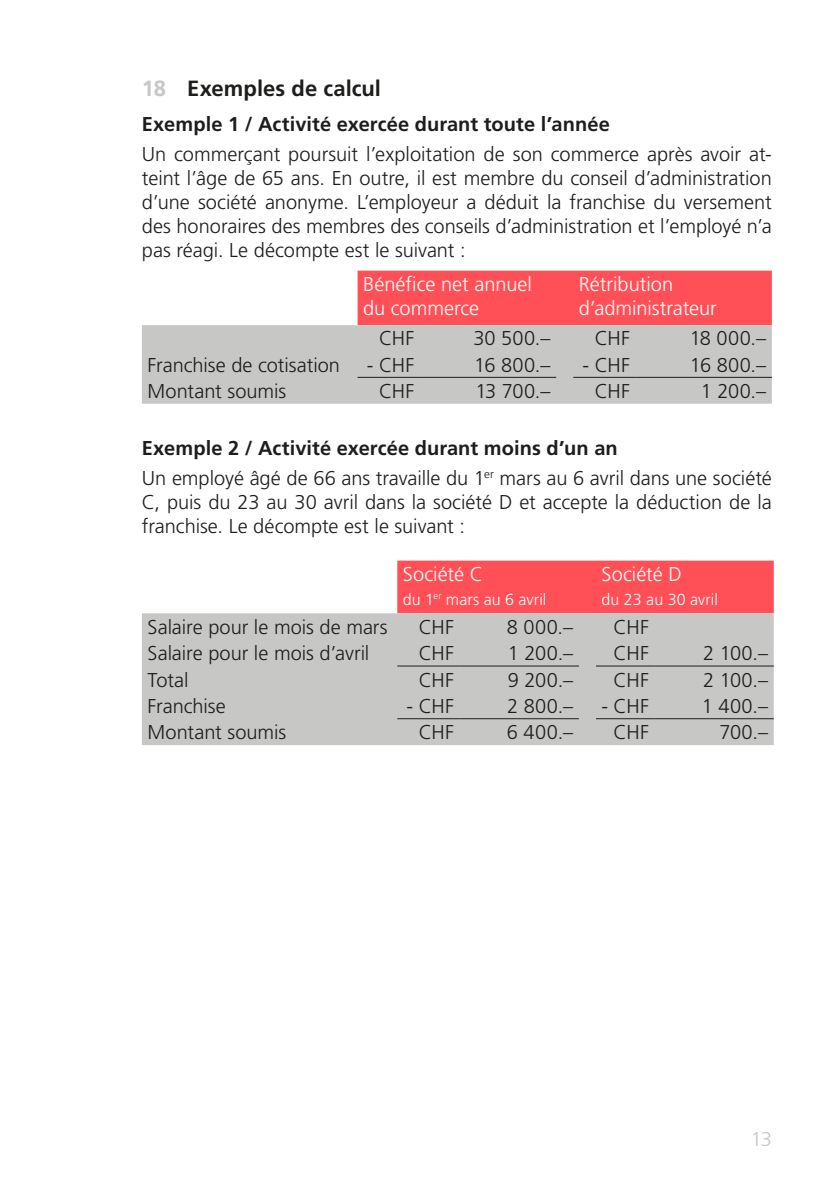
<style>
.page{position:relative;width:840px;height:1191px;background:#fff}
.page>*{position:absolute;margin:0;border:0;box-sizing:border-box;transform-origin:0 0}
.t1{font:700 22px "Frutiger LT Std";color:#1d1d1b}
.Text_vor_Aufzählung{font:300 20px/24px "Frutiger LT Std";color:#1d1d1b;text-align:justify}
.Grundtext{font:300 20px "Frutiger LT Std";color:#1d1d1b}
.Text_vor_Aufzählung-2{font:700 20px "Frutiger LT Std";letter-spacing:.005em;color:#1d1d1b}
.Tabellen_Text_Weiss{font:300 20px/24px "Frutiger LT Std";color:#fff}
.t2{font:300 20px "Frutiger LT Std";color:#c7c7c6}
.Tabellen_Text_Weiss-2{font:300 16px "Frutiger LT Std";letter-spacing:.005em;color:#fff}
.s1{color:#c7c7c6}
</style>
<div class="page">
<div style="left:357px;top:271px;width:414px;height:54px;background:#ff5057"></div>
<div style="left:142px;top:325px;width:629px;height:79px;background:#c7c7c6"></div>
<hr style="left:357px;top:377px;width:63px;height:1px;background:#1d1d1b">
<hr style="left:420px;top:377px;width:136px;height:1px;background:#1d1d1b">
<hr style="left:573px;top:377px;width:62px;height:1px;background:#1d1d1b">
<hr style="left:635px;top:377px;width:136px;height:1px;background:#1d1d1b">
<div style="left:397px;top:560px;width:376px;height:53px;background:#ff5057"></div>
<div style="left:142px;top:613px;width:631px;height:132px;background:#c7c7c6"></div>
<hr style="left:397px;top:665px;width:62px;height:1px;background:#1d1d1b">
<hr style="left:459px;top:665px;width:119px;height:1px;background:#1d1d1b">
<hr style="left:595px;top:665px;width:59px;height:1px;background:#1d1d1b">
<hr style="left:654px;top:665px;width:119px;height:1px;background:#1d1d1b">
<hr style="left:397px;top:718px;width:62px;height:1px;background:#1d1d1b">
<hr style="left:459px;top:718px;width:119px;height:1px;background:#1d1d1b">
<hr style="left:595px;top:718px;width:59px;height:1px;background:#1d1d1b">
<hr style="left:654px;top:718px;width:119px;height:1px;background:#1d1d1b">
<p class="t1" style="left:142px;top:75px;width:240px"><span class="s1">18</span> Exemples de calcul</p>
<p class="Text_vor_Aufzählung-2" style="left:142px;top:112px;width:469px">Exemple 1 / Activité exercée durant toute l’année</p>
<p class="Text_vor_Aufzählung" style="left:142px;top:142px;width:631px">Un commerçant poursuit l’exploitation de son commerce après avoir at&shy;teint l’âge de 65 ans. En outre, il est membre du conseil d’administration d’une société anonyme. L’employeur a déduit la franchise du versement des honoraires des membres des conseils d’administration et l’employé n’a pas réagi. Le décompte est le suivant :</p>
<p class="Tabellen_Text_Weiss" style="left:363px;top:273px;width:170px">Bénéfice net annuel du commerce</p>
<p class="Tabellen_Text_Weiss" style="left:578px;top:273px;width:139px">Rétribution d’administrateur</p>
<p class="Grundtext" style="left:379px;top:327px;width:37px">CHF</p>
<p class="Grundtext" style="left:473px;top:327px;width:79px">30 500.–</p>
<p class="Grundtext" style="left:594px;top:327px;width:37px">CHF</p>
<p class="Grundtext" style="left:689px;top:327px;width:78px">18 000.–</p>
<p class="Grundtext" style="left:147px;top:353px;width:194px">Franchise de cotisation</p>
<p class="Grundtext" style="left:366px;top:353px;width:49px">- CHF</p>
<p class="Grundtext" style="left:474px;top:353px;width:78px">16 800.–</p>
<p class="Grundtext" style="left:582px;top:353px;width:49px">- CHF</p>
<p class="Grundtext" style="left:689px;top:353px;width:78px">16 800.–</p>
<p class="Grundtext" style="left:147px;top:380px;width:140px">Montant soumis</p>
<p class="Grundtext" style="left:379px;top:380px;width:37px">CHF</p>
<p class="Grundtext" style="left:475px;top:380px;width:77px">13 700.–</p>
<p class="Grundtext" style="left:594px;top:380px;width:37px">CHF</p>
<p class="Grundtext" style="left:700px;top:380px;width:67px">1 200.–</p>
<p class="Text_vor_Aufzählung-2" style="left:142px;top:436px;width:477px">Exemple 2 / Activité exercée durant moins d’un an</p>
<p class="Text_vor_Aufzählung" style="left:142px;top:466px;width:631px">Un employé âgé de 66 ans travaille du 1<sup>er</sup> mars au 6 avril dans une société C, puis du 23 au 30 avril dans la société D et accepte la déduction de la franchise. Le décompte est le suivant :</p>
<p class="Tabellen_Text_Weiss" style="left:403px;top:562px;width:82px">Société C</p>
<p class="Tabellen_Text_Weiss" style="left:601px;top:562px;width:82px">Société D</p>
<p class="Tabellen_Text_Weiss-2" style="left:403px;top:590px;width:145px">du 1<sup>er</sup> mars au 6 avril</p>
<p class="Tabellen_Text_Weiss-2" style="left:601px;top:590px;width:118px">du 23 au 30 avril</p>
<p class="Grundtext" style="left:147px;top:616px;width:241px">Salaire pour le mois de mars</p>
<p class="Grundtext" style="left:418px;top:616px;width:37px">CHF</p>
<p class="Grundtext" style="left:506px;top:616px;width:68px">8 000.–</p>
<p class="Grundtext" style="left:613px;top:616px;width:37px">CHF</p>
<p class="Grundtext" style="left:147px;top:642px;width:223px">Salaire pour le mois d’avril</p>
<p class="Grundtext" style="left:418px;top:642px;width:37px">CHF</p>
<p class="Grundtext" style="left:507px;top:642px;width:67px">1 200.–</p>
<p class="Grundtext" style="left:613px;top:642px;width:37px">CHF</p>
<p class="Grundtext" style="left:702px;top:642px;width:66px">2 100.–</p>
<p class="Grundtext" style="left:147px;top:668px;width:42px">Total</p>
<p class="Grundtext" style="left:418px;top:668px;width:37px">CHF</p>
<p class="Grundtext" style="left:507px;top:668px;width:67px">9 200.–</p>
<p class="Grundtext" style="left:613px;top:668px;width:37px">CHF</p>
<p class="Grundtext" style="left:702px;top:668px;width:66px">2 100.–</p>
<p class="Grundtext" style="left:147px;top:695px;width:80px">Franchise</p>
<p class="Grundtext" style="left:406px;top:695px;width:49px">- CHF</p>
<p class="Grundtext" style="left:506px;top:695px;width:68px">2 800.–</p>
<p class="Grundtext" style="left:601px;top:695px;width:49px">- CHF</p>
<p class="Grundtext" style="left:701px;top:695px;width:68px">1 400.–</p>
<p class="Grundtext" style="left:147px;top:721px;width:140px">Montant soumis</p>
<p class="Grundtext" style="left:418px;top:721px;width:37px">CHF</p>
<p class="Grundtext" style="left:506px;top:721px;width:68px">6 400.–</p>
<p class="Grundtext" style="left:613px;top:721px;width:37px">CHF</p>
<p class="Grundtext" style="left:719px;top:721px;width:50px">700.–</p>
<p class="t2" style="left:750px;top:1127px;width:22px">13</p>
</div>
